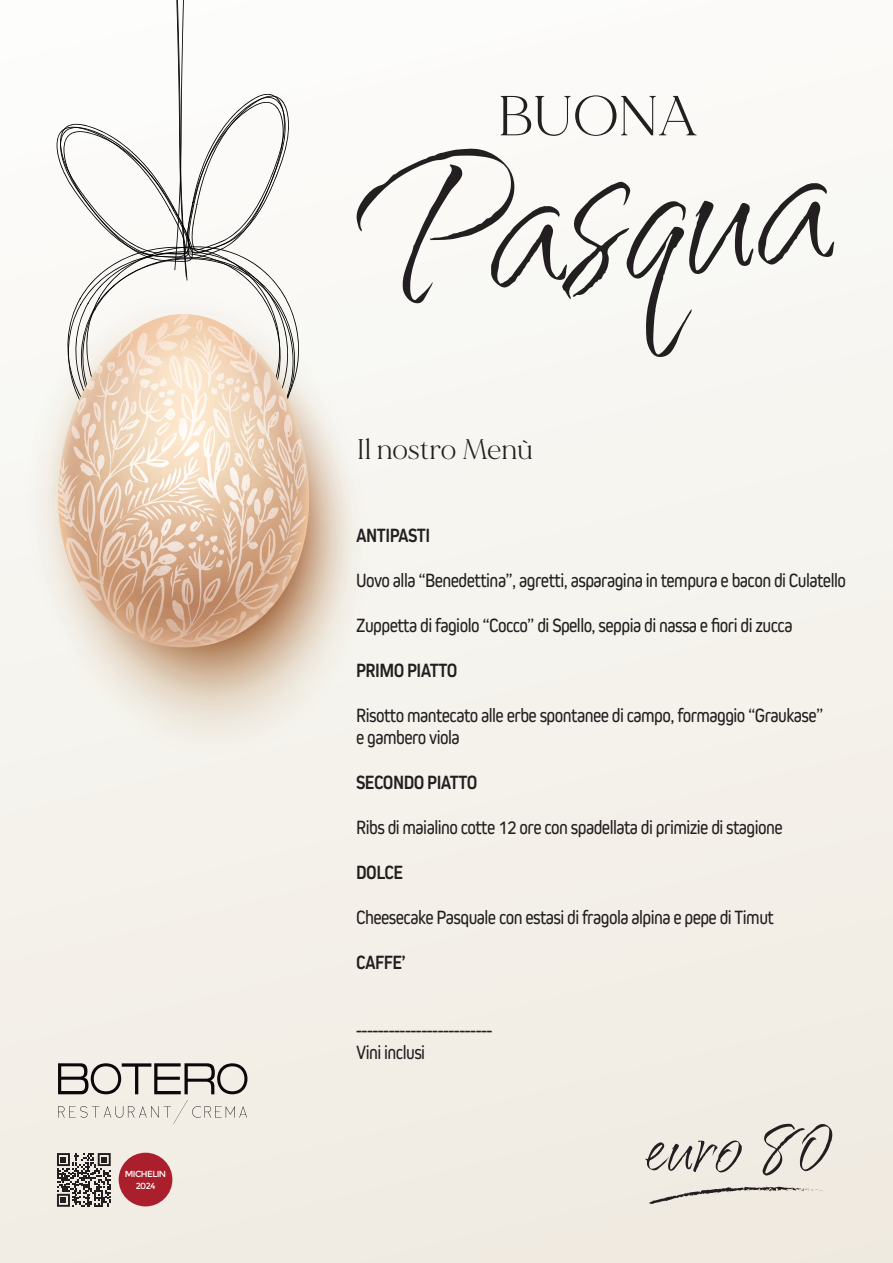
<style>
.page{position:relative;width:893px;height:1263px;background:#fff}
.page>*{position:absolute;margin:0;border:0;box-sizing:border-box;transform-origin:0 0}
.t1{font:309.3px "Qwitcher Grypen";color:#231f20;scale:.84 1}
.t2{font:115.5px "Qwitcher Grypen";color:#231f20;scale:.84 1}
.t3{font:56.25px "MADE Mirage";letter-spacing:-.005em;color:#231f20}
.t4{font:28.35px "MADE Mirage";color:#231f20}
.t5{font:19.95px/22.5px "Kiro";letter-spacing:-.03em;color:#231f20;scale:.9 1}
.t6{font:700 19.95px "Kiro";letter-spacing:-.03em;color:#231f20;scale:.9 1}
.t7{font:8.7px/12px "Montserrat";letter-spacing:-.065em;color:#fff;text-align:center}
.s1{font-size:150.9px}
</style>
<div class="page">
<div style="left:0;top:0;width:893px;height:1263px;background:linear-gradient(to right,#f4f0ea,#f6f3ee)"></div>
<svg style="left:57px;top:0;width:243px;height:280px"></svg>
<svg style="left:17px;top:280px;width:360px;height:487px"></svg>
<svg style="left:42px;top:317px;width:319px;height:385px"></svg>
<svg style="left:58px;top:314px;width:251px;height:333px"></svg>
<svg style="left:81px;top:335px;width:217px;height:290px;background:#e4c7af"></svg>
<svg style="left:58px;top:1063px;width:189px;height:31px;background:#aea8a4"></svg>
<svg style="left:58px;top:1100px;width:189px;height:24px;background:#e8e4dc"></svg>
<svg style="left:57px;top:1153px;width:54px;height:54px;background:#85807d"></svg>
<div style="left:119px;top:1153px;width:53px;height:53px;background:#ab1e2b;border-radius:50%"></div>
<svg style="left:648px;top:1186px;width:181px;height:18px;background:#d7d1ca"></svg>
<p class="t7" style="left:125px;top:1168px;width:43px">MICHELIN<br>2024</p>
<h3 class="t3" style="left:498px;top:81px;width:201px">BUONA</h3>
<h1 class="t1" style="left:338px;top:58px;width:571px;rotate:-5deg">Pasqua</h1>
<h3 class="t4" style="left:357px;top:431px;width:177px">Il nostro Menù</h3>
<p class="t6" style="left:356px;top:524px;width:84px">ANTIPASTI</p>
<p class="t5" style="left:356px;top:569px;width:546px">Uovo alla “Benedettina”, agretti, asparagina in tempura e bacon di Culatello</p>
<p class="t5" style="left:356px;top:614px;width:486px">Zuppetta di fagiolo “Cocco” di Spello, seppia di nassa e fiori di zucca</p>
<p class="t6" style="left:356px;top:659px;width:114px">PRIMO PIATTO</p>
<p class="t5" style="left:356px;top:703px;width:521px">Risotto mantecato alle erbe spontanee di campo, formaggio “Graukase” e gambero viola</p>
<p class="t6" style="left:356px;top:771px;width:136px">SECONDO PIATTO</p>
<p class="t5" style="left:356px;top:816px;width:476px">Ribs di maialino cotte 12 ore con spadellata di primizie di stagione</p>
<p class="t6" style="left:356px;top:861px;width:54px">DOLCE</p>
<p class="t5" style="left:356px;top:906px;width:466px">Cheesecake Pasquale con estasi di fragola alpina e pepe di Timut</p>
<p class="t6" style="left:356px;top:951px;width:57px">CAFFE’</p>
<p class="t5" style="left:356px;top:1018px;width:153px">-------------------------<br>Vini inclusi</p>
<h2 class="t2" style="left:645px;top:1079px;width:224px">euro <span class="s1">80</span></h2>
</div>
